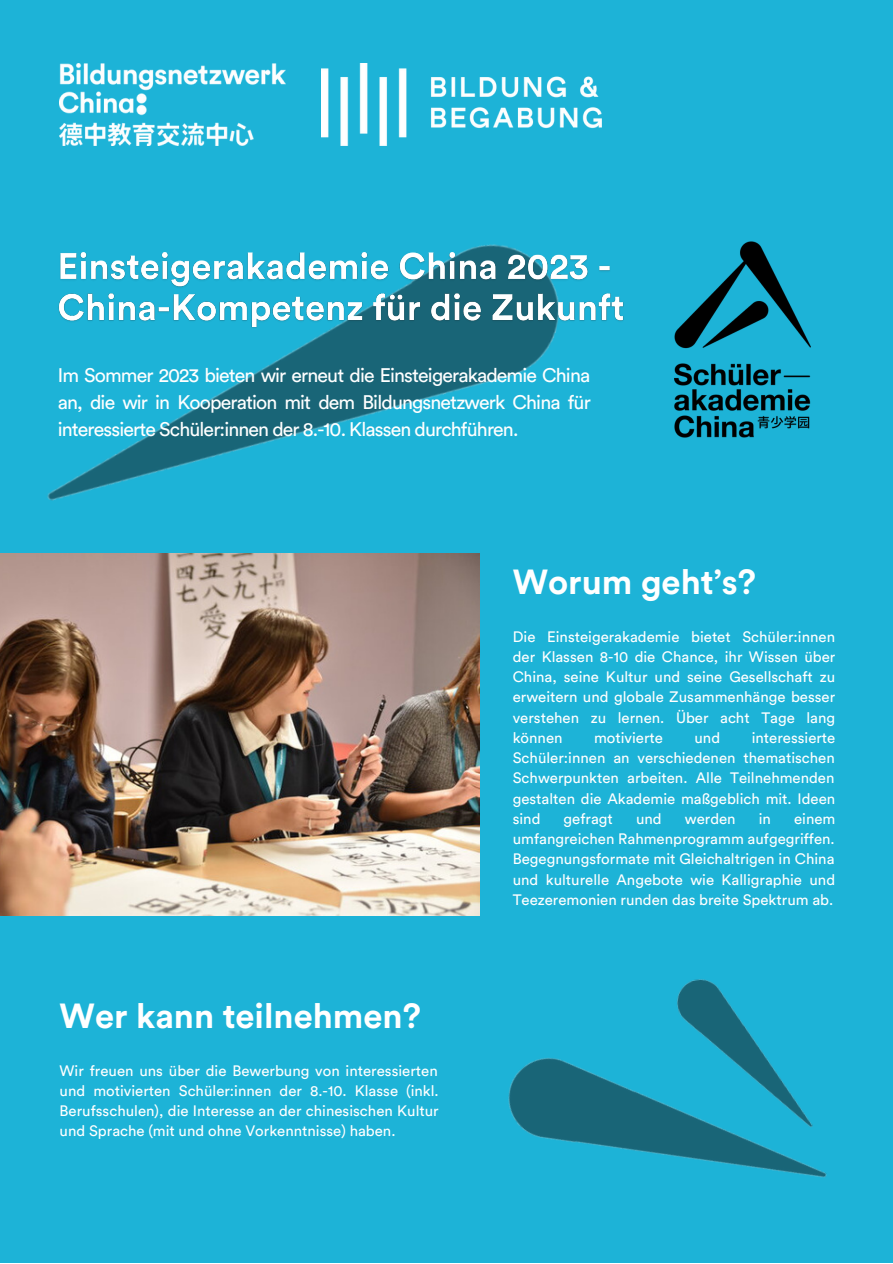
<style>
.page{position:relative;width:893px;height:1264px;background:#fff}
.page>*{position:absolute;margin:0;border:0;box-sizing:border-box;transform-origin:0 0}
.t1{font:700 34.5px "Circular Std";color:#fff}
.t2{font:19.5px/27px "Circular Std";letter-spacing:-.045em;color:#fff;text-align:justify}
.t3{font:15px/20.2px "Circular Std";color:#fff;text-align:justify}
</style>
<div class="page">
<div style="left:0;top:0;width:892px;height:1262px;background:#1db3d7"></div>
<img style="left:60px;top:64px;width:225px;height:72px">
<img style="left:321px;top:64px;width:280px;height:72px">
<img style="left:47px;top:136px;width:508px;height:493px">
<img style="left:508px;top:1058px;width:319px;height:120px">
<img style="left:674px;top:241px;width:136px;height:197px">
<img style="left:0;top:553px;width:479px;height:362px">
<img style="left:54px;top:248px;width:570px;height:85px">
<img style="left:661px;top:979px;width:163px;height:171px">
<h2 class="t2" style="left:58px;top:362px;width:534px">Im Sommer 2023 bieten wir erneut die Einsteigerakademie China an, die wir in Kooperation mit dem Bildungsnetzwerk China für interessierte Schüler:innen der 8.-10. Klassen durchführen.</h2>
<h1 class="t1" style="left:60px;top:1000px;width:363px">Wer kann teilnehmen?</h1>
<p class="t3" style="left:60px;top:1060px;width:381px">Wir freuen uns über die Bewerbung von interessierten und motivierten Schüler:innen der 8.-10. Klasse (inkl.<br>Berufsschulen), die Interesse an der chinesischen Kultur und Sprache (mit und ohne Vorkenntnisse) haben.</p>
<h1 class="t1" style="left:512px;top:566px;width:245px">Worum geht’s?</h1>
<p class="t3" style="left:512px;top:627px;width:324px">Die Einsteigerakademie bietet Schüler:innen der Klassen 8-10 die Chance, ihr Wissen über China, seine Kultur und seine Gesellschaft zu erweitern und globale Zusammenhänge besser verstehen zu lernen. Über acht Tage lang können</p>
<p class="t3" style="left:512px;top:728px;width:324px;text-indent:239px">interessierte Schüler:innen an verschiedenen thematischen Schwerpunkten arbeiten. Alle Teilnehmenden gestalten die Akademie maßgeblich mit. Ideen sind</p>
<p class="t3" style="left:594px;top:728px;width:70px">motivierte</p>
<p class="t3" style="left:694px;top:728px;width:27px">und</p>
<p class="t3" style="left:512px;top:809px;width:324px;text-indent:281px">einem umfangreichen Rahmenprogramm aufgegriffen.<br>Begegnungsformate mit Gleichaltrigen in China und kulturelle Angebote wie Kalligraphie und Teezeremonien runden das breite Spektrum ab.</p>
<p class="t3" style="left:563px;top:809px;width:51px">gefragt</p>
<p class="t3" style="left:636px;top:809px;width:27px">und</p>
<p class="t3" style="left:684px;top:809px;width:52px">werden</p>
<p class="t3" style="left:758px;top:809px;width:14px">in</p>
</div>
